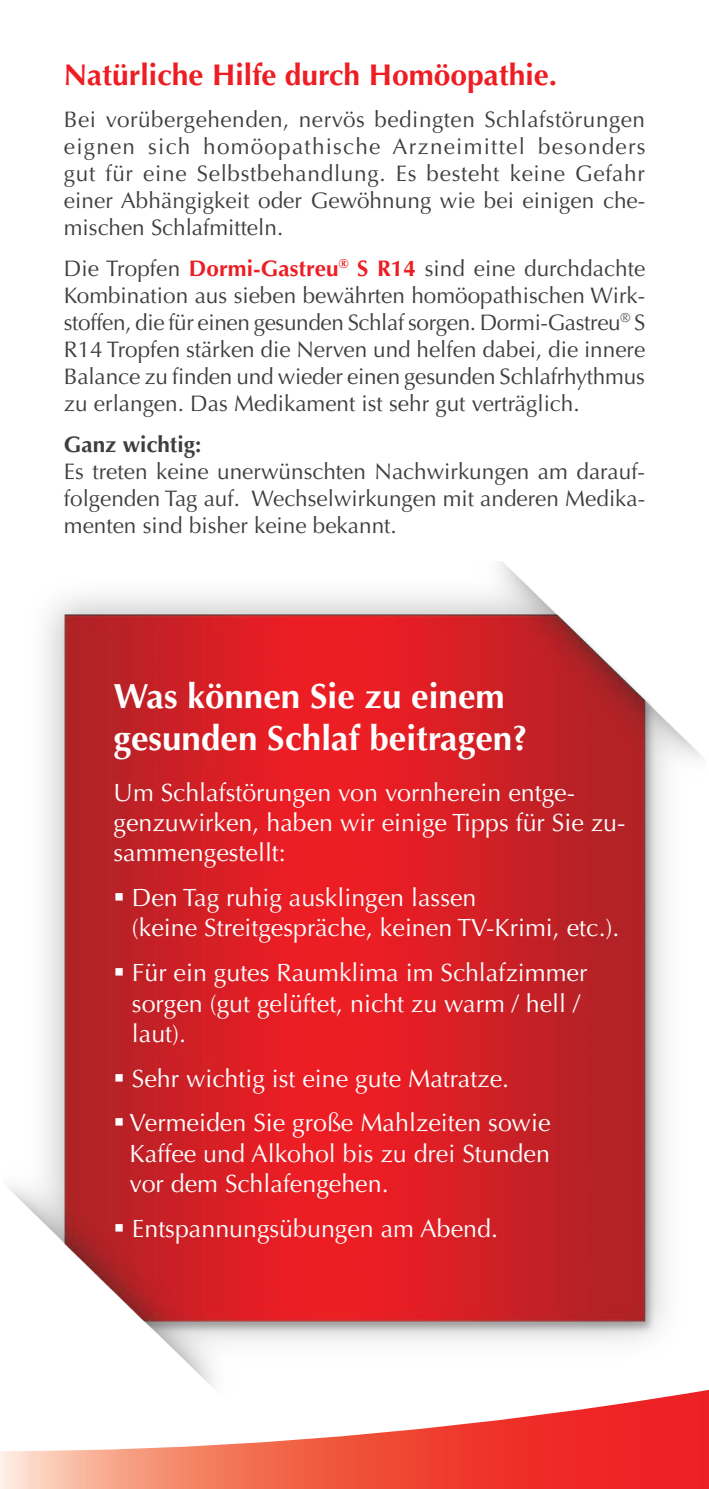
<style>
.page{position:relative;width:709px;height:1489px;background:#fff}
.page>*{position:absolute;margin:0;border:0;box-sizing:border-box;transform-origin:0 0}
.t1{font:700 35px/42px "Optima LT Std";color:#fff}
.t2{font:700 30px "Optima LT Std";color:#ee1d23}
.t3{font:25px/30.5px "Optima LT Std";color:#fff}
.t4{font:22.5px/27px "Optima LT Std";color:#3e3e3f;text-align:justify}
.t5{font:700 22.5px "Optima LT Std";color:#3e3e3f}
.s1{font-weight:700;color:#ee1d23}
</style>
<div class="page">
<svg style="left:0;top:1389px;width:709px;height:99px"></svg>
<img style="left:4px;top:561px;width:701px;height:837px">
<h2 class="t2" style="left:64px;top:58px;width:495px">Natürliche Hilfe durch Homöopathie.</h2>
<p class="t4" style="left:64px;top:106px;width:583px">Bei vorübergehenden, nervös bedingten Schlafstörungen eignen sich homöopathische Arzneimittel besonders gut für eine Selbstbehandlung. Es besteht keine Gefahr einer Abhängigkeit oder Gewöhnung wie bei einigen che&shy;mischen Schlafmitteln.</p>
<p class="t4" style="left:64px;top:255px;width:583px">Die Tropfen <span class="s1">Dormi-Gastreu</span><sup>®</sup> <span class="s1">S R14</span> sind eine durchdachte Kombination aus sieben bewährten homöopathischen Wirk&shy;stoffen, die für einen gesunden Schlaf sorgen. Dormi-Gastreu<sup>®</sup> S R14 Tropfen stärken die Nerven und helfen dabei, die innere Balance zu finden und wieder einen gesunden Schlafrhythmus zu erlangen. Das Medikament ist sehr gut verträglich.</p>
<p class="t5" style="left:64px;top:431px;width:139px">Ganz wichtig:</p>
<p class="t4" style="left:64px;top:458px;width:583px">Es treten keine unerwünschten Nachwirkungen am darauf&shy;folgenden Tag auf. Wechselwirkungen mit anderen Medika&shy;menten sind bisher keine bekannt.</p>
<h1 class="t1" style="left:113px;top:675px;width:416px">Was können Sie zu einem gesunden Schlaf beitragen?</h1>
<p class="t3" style="left:113px;top:778px;width:513px">Um Schlafstörungen von vornherein entge&shy;genzuwirken, haben wir einige Tipps für Sie zu&shy;sammengestellt:</p>
<p class="t3" style="left:132px;top:882px;width:489px;text-indent:-18px">▪ Den Tag ruhig ausklingen lassen<br>(keine Streitgespräche, keinen TV-Krimi, etc.).</p>
<p class="t3" style="left:132px;top:957px;width:457px;text-indent:-18px">▪ Für ein gutes Raumklima im Schlafzimmer sorgen (gut gelüftet, nicht zu warm / hell / laut).</p>
<p class="t3" style="left:113px;top:1063px;width:397px">▪ Sehr wichtig ist eine gute Matratze.</p>
<p class="t3" style="left:130px;top:1107px;width:422px;text-align:justify;text-indent:-16px">▪ Vermeiden Sie große Mahlzeiten sowie Kaffee und Alkohol bis zu drei Stunden vor dem Schlafengehen.</p>
<p class="t3" style="left:113px;top:1213px;width:386px">▪ Entspannungsübungen am Abend.</p>
</div>
